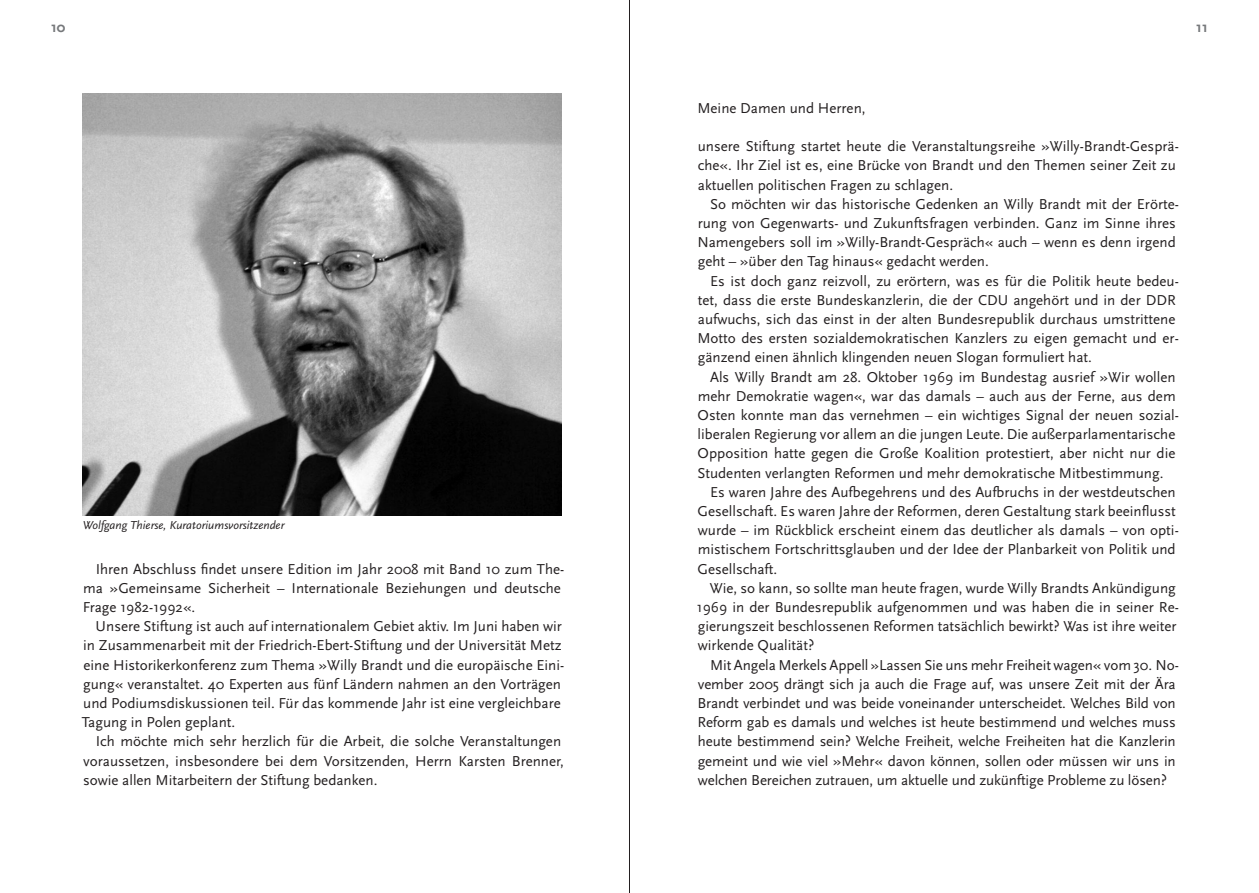
<style>
.page{position:relative;width:1259px;height:893px;background:#fff}
.page>*{position:absolute;margin:0;border:0;box-sizing:border-box;transform-origin:0 0}
.t1{font:15px/19.2px "Scala Sans";color:#231f20}
.t2{font:700 15px "Scala Sans";color:#76787b}
.t3{font:italic 12px "Scala Sans";color:#231f20}
</style>
<div class="page">
<img style="left:83px;top:94px;width:478px;height:422px">
<hr style="left:629px;top:0;width:1px;height:893px;background:#231f20">
<p class="t2" style="left:51px;top:19px;width:16px">10</p>
<p class="t2" style="left:1196px;top:19px;width:13px">11</p>
<p class="t3" style="left:83px;top:519px;width:203px">Wolfgang Thierse, Kuratoriumsvorsitzender</p>
<p class="t1" style="left:83px;top:559px;width:483px;text-indent:13px">Ihren Abschluss findet unsere Edition im Jahr 2008 mit Band 10 zum The&shy;ma »Gemeinsame Sicherheit – Internationale Beziehungen und deutsche<br>Frage 1982-1992«.</p>
<p class="t1" style="left:82px;top:617px;width:484px;text-indent:14px">Unsere Stiftung ist auch auf internationalem Gebiet aktiv. Im Juni haben wir in Zusammenarbeit mit der Friedrich-Ebert-Stiftung und der Universität Metz eine Historikerkonferenz zum Thema »Willy Brandt und die europäische Eini&shy;gung« veranstaltet. 40 Experten aus fünf Ländern nahmen an den Vorträgen und Podiumsdiskussionen teil. Für das kommende Jahr ist eine vergleichbare Tagung in Polen geplant.</p>
<p class="t1" style="left:83px;top:732px;width:482px;text-indent:13px">Ich möchte mich sehr herzlich für die Arbeit, die solche Veranstaltungen voraussetzen, insbesondere bei dem Vorsitzenden, Herrn Karsten Brenner, sowie allen Mitarbeitern der Stiftung bedanken.</p>
<p class="t1" style="left:697px;top:99px;width:170px">Meine Damen und Herren,</p>
<p class="t1" style="left:698px;top:137px;width:482px">unsere Stiftung startet heute die Veranstaltungsreihe »Willy-Brandt-Gesprä&shy;che«. Ihr Ziel ist es, eine Brücke von Brandt und den Themen seiner Zeit zu aktuellen politischen Fragen zu schlagen.</p>
<p class="t1" style="left:697px;top:195px;width:483px;text-indent:13px">So möchten wir das historische Gedenken an Willy Brandt mit der Erörte&shy;rung von Gegenwarts- und Zukunftsfragen verbinden. Ganz im Sinne ihres Namengebers soll im »Willy-Brandt-Gespräch« auch – wenn es denn irgend geht – »über den Tag hinaus« gedacht werden.</p>
<p class="t1" style="left:697px;top:271px;width:483px;text-indent:13px">Es ist doch ganz reizvoll, zu erörtern, was es für die Politik heute bedeu&shy;tet, dass die erste Bundeskanzlerin, die der CDU angehört und in der DDR aufwuchs, sich das einst in der alten Bundesrepublik durchaus umstrittene Motto des ersten sozialdemokratischen Kanzlers zu eigen gemacht und er&shy;gänzend einen ähnlich klingenden neuen Slogan formuliert hat.</p>
<p class="t1" style="left:697px;top:367px;width:483px;text-indent:13px">Als Willy Brandt am 28. Oktober 1969 im Bundestag ausrief »Wir wollen mehr Demokratie wagen«, war das damals – auch aus der Ferne, aus dem Osten konnte man das vernehmen – ein wichtiges Signal der neuen sozial&shy;liberalen Regierung vor allem an die jungen Leute. Die außerparlamentarische Opposition hatte gegen die Große Koalition protestiert, aber nicht nur die Studenten verlangten Reformen und mehr demokratische Mitbestimmung.</p>
<p class="t1" style="left:697px;top:483px;width:483px;text-indent:13px">Es waren Jahre des Aufbegehrens und des Aufbruchs in der westdeutschen Gesellschaft. Es waren Jahre der Reformen, deren Gestaltung stark beeinflusst wurde – im Rückblick erscheint einem das deutlicher als damals – von opti&shy;mistischem Fortschrittsglauben und der Idee der Planbarkeit von Politik und Gesellschaft.</p>
<p class="t1" style="left:697px;top:579px;width:483px;text-indent:13px">Wie, so kann, so sollte man heute fragen, wurde Willy Brandts Ankündigung 1969 in der Bundesrepublik aufgenommen und was haben die in seiner Re&shy;gierungszeit beschlossenen Reformen tatsächlich bewirkt? Was ist ihre weiter wirkende Qualität?</p>
<p class="t1" style="left:697px;top:655px;width:483px;text-indent:13px">Mit Angela Merkels Appell »Lassen Sie uns mehr Freiheit wagen« vom 30. No&shy;vember 2005 drängt sich ja auch die Frage auf, was unsere Zeit mit der Ära Brandt verbindet und was beide voneinander unterscheidet. Welches Bild von Reform gab es damals und welches ist heute bestimmend und welches muss heute bestimmend sein? Welche Freiheit, welche Freiheiten hat die Kanzlerin gemeint und wie viel »Mehr« davon können, sollen oder müssen wir uns in welchen Bereichen zutrauen, um aktuelle und zukünftige Probleme zu lösen?</p>
</div>
